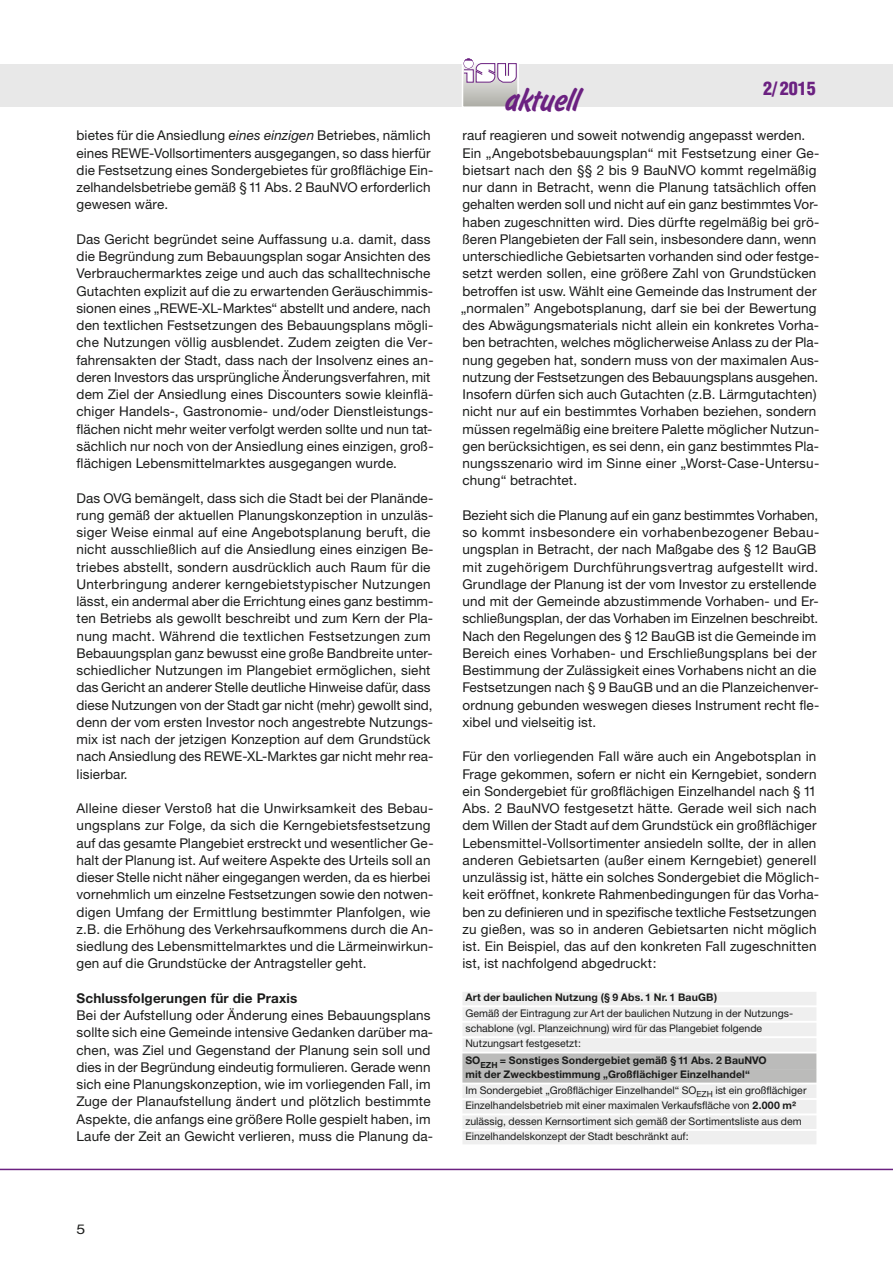
<style>
.page{position:relative;width:893px;height:1263px;background:#fff}
.page>*{position:absolute;margin:0;border:0;box-sizing:border-box;transform-origin:0 0}
.t1{font:31.65px "Slager";color:#6b2181}
.t2{font:900 condensed 18px "Helvetica";color:#6b2181}
.t3{font:13.5px/17.2px "Helvetica Neue";letter-spacing:.01em;color:#1b1c1b}
.t4{font:700 13.5px "Helvetica Neue";letter-spacing:.01em;color:#1b1c1b}
.t5{font:13.5px "Helvetica Neue";letter-spacing:.01em;color:#1b1c1b;scale:1.17 1}
.t6{font:10.5px/15.5px "Helvetica Neue";color:#1b1c1b}
.t7{font:700 10.5px/14px "Helvetica Neue";letter-spacing:.01em;color:#1b1c1b}
.s1{font-style:italic}
.s2{font-weight:700}
</style>
<div class="page">
<div style="left:462px;top:992px;width:354px;height:13px;background:#efefef"></div>
<div style="left:462px;top:1007px;width:354px;height:14px;background:#efefef"></div>
<div style="left:462px;top:1023px;width:354px;height:13px;background:#efefef"></div>
<div style="left:462px;top:1038px;width:354px;height:14px;background:#efefef"></div>
<div style="left:462px;top:1053px;width:354px;height:16px;background:#bbbbba"></div>
<div style="left:462px;top:1069px;width:354px;height:13px;background:#bbbbba"></div>
<div style="left:462px;top:1084px;width:354px;height:14px;background:#efefef"></div>
<div style="left:462px;top:1100px;width:354px;height:13px;background:#efefef"></div>
<div style="left:462px;top:1115px;width:354px;height:14px;background:#efefef"></div>
<div style="left:462px;top:1131px;width:354px;height:13px;background:#efefef"></div>
<div style="left:0;top:64px;width:893px;height:42px;background:#e8e8e8"></div>
<hr style="left:0;top:1169px;width:893px;height:1px;background:#6b2181">
<svg style="left:465px;top:83px;width:51px;height:22px"></svg>
<div style="left:462px;top:62px;width:57px;height:46px;border:2px solid #fff"></div>
<div style="left:463px;top:58px;width:11px;height:11px;border:1px solid #6b2181;border-radius:50%"></div>
<svg style="left:464px;top:58px;width:53px;height:25px"></svg>
<p class="t3" style="left:77px;top:128px;width:358px">bietes für die Ansiedlung <span class="s1">eines einzigen</span> Betriebes, nämlich eines REWE-Vollsortimenters ausgegangen, so dass hierfür die Festsetzung eines Sondergebietes für großflächige Ein&shy;zelhandelsbetriebe gemäß § 11 Abs. 2 BauNVO erforderlich gewesen wäre.</p>
<p class="t3" style="left:77px;top:232px;width:359px">Das Gericht begründet seine Auffassung u.a. damit, dass die Begründung zum Bebauungsplan sogar Ansichten des Verbrauchermarktes zeige und auch das schalltechnische Gutachten explizit auf die zu erwartenden Geräuschimmis&shy;sionen eines „REWE-XL-Marktes“ abstellt und andere, nach den textlichen Festsetzungen des Bebauungsplans mögli&shy;che Nutzungen völlig ausblendet. Zudem zeigten die Ver&shy;fahrensakten der Stadt, dass nach der Insolvenz eines an&shy;deren Investors das ursprüngliche Änderungsverfahren, mit dem Ziel der Ansiedlung eines Discounters sowie kleinflä&shy;chiger Handels-, Gastronomie- und/oder Dienstleistungs&shy;flächen nicht mehr weiter verfolgt werden sollte und nun tat&shy;sächlich nur noch von der Ansiedlung eines einzigen, groß&shy;flächigen Lebensmittelmarktes ausgegangen wurde.</p>
<p class="t3" style="left:77px;top:490px;width:358px">Das OVG bemängelt, dass sich die Stadt bei der Planände&shy;rung gemäß der aktuellen Planungskonzeption in unzuläs&shy;siger Weise einmal auf eine Angebotsplanung beruft, die nicht ausschließlich auf die Ansiedlung eines einzigen Be&shy;triebes abstellt, sondern ausdrücklich auch Raum für die Unterbringung anderer kerngebietstypischer Nutzungen lässt, ein andermal aber die Errichtung eines ganz bestimm&shy;ten Betriebs als gewollt beschreibt und zum Kern der Pla&shy;nung macht. Während die textlichen Festsetzungen zum Bebauungsplan ganz bewusst eine große Bandbreite unter&shy;schiedlicher Nutzungen im Plangebiet ermöglichen, sieht das Gericht an anderer Stelle deutliche Hinweise dafür, dass diese Nutzungen von der Stadt gar nicht (mehr) gewollt sind, denn der vom ersten Investor noch angestrebte Nutzungs&shy;mix ist nach der jetzigen Konzeption auf dem Grundstück nach Ansiedlung des REWE-XL-Marktes gar nicht mehr rea&shy;lisierbar.</p>
<p class="t3" style="left:77px;top:801px;width:359px">Alleine dieser Verstoß hat die Unwirksamkeit des Bebau&shy;ungsplans zur Folge, da sich die Kerngebietsfestsetzung auf das gesamte Plangebiet erstreckt und wesentlicher Ge&shy;halt der Planung ist. Auf weitere Aspekte des Urteils soll an dieser Stelle nicht näher eingegangen werden, da es hierbei vornehmlich um einzelne Festsetzungen sowie den notwen&shy;digen Umfang der Ermittlung bestimmter Planfolgen, wie z.B. die Erhöhung des Verkehrsaufkommens durch die An&shy;siedlung des Lebensmittelmarktes und die Lärmeinwirkun&shy;gen auf die Grundstücke der Antragsteller geht.</p>
<p class="t4" style="left:77px;top:993px;width:222px">Schlussfolgerungen für die Praxis</p>
<p class="t3" style="left:77px;top:1008px;width:358px">Bei der Aufstellung oder Änderung eines Bebauungsplans sollte sich eine Gemeinde intensive Gedanken darüber ma&shy;chen, was Ziel und Gegenstand der Planung sein soll und dies in der Begründung eindeutig formulieren. Gerade wenn sich eine Planungskonzeption, wie im vorliegenden Fall, im Zuge der Planaufstellung ändert und plötzlich bestimmte Aspekte, die anfangs eine größere Rolle gespielt haben, im Laufe der Zeit an Gewicht verlieren, muss die Planung da-</p>
<h1 class="t1" style="left:503px;top:82px;width:76px">aktuell</h1>
<h2 class="t2" style="left:763px;top:78px;width:54px">2/ 2015</h2>
<p class="t3" style="left:461px;top:128px;width:360px">rauf reagieren und soweit notwendig angepasst werden.<br>Ein „Angebotsbebauungsplan“ mit Festsetzung einer Ge&shy;bietsart nach den §§ 2 bis 9 BauNVO kommt regelmäßig nur dann in Betracht, wenn die Planung tatsächlich offen gehalten werden soll und nicht auf ein ganz bestimmtes Vor&shy;haben zugeschnitten wird. Dies dürfte regelmäßig bei grö&shy;ßeren Plangebieten der Fall sein, insbesondere dann, wenn unterschiedliche Gebietsarten vorhanden sind oder festge&shy;setzt werden sollen, eine größere Zahl von Grundstücken betroffen ist usw. Wählt eine Gemeinde das Instrument der „normalen” Angebotsplanung, darf sie bei der Bewertung des Abwägungsmaterials nicht allein ein konkretes Vorha&shy;ben betrachten, welches möglicherweise Anlass zu der Pla&shy;nung gegeben hat, sondern muss von der maximalen Aus&shy;nutzung der Festsetzungen des Bebauungsplans ausgehen.<br>Insofern dürfen sich auch Gutachten (z.B. Lärmgutachten) nicht nur auf ein bestimmtes Vorhaben beziehen, sondern müssen regelmäßig eine breitere Palette möglicher Nutzun&shy;gen berücksichtigen, es sei denn, ein ganz bestimmtes Pla&shy;nungsszenario wird im Sinne einer „Worst-Case-Untersu&shy;chung“ betrachtet.</p>
<p class="t3" style="left:462px;top:508px;width:358px">Bezieht sich die Planung auf ein ganz bestimmtes Vorhaben, so kommt insbesondere ein vorhabenbezogener Bebau&shy;ungsplan in Betracht, der nach Maßgabe des § 12 BauGB mit zugehörigem Durchführungsvertrag aufgestellt wird.<br>Grundlage der Planung ist der vom Investor zu erstellende und mit der Gemeinde abzustimmende Vorhaben- und Er&shy;schließungsplan, der das Vorhaben im Einzelnen beschreibt.<br>Nach den Regelungen des § 12 BauGB ist die Gemeinde im Bereich eines Vorhaben- und Erschließungsplans bei der Bestimmung der Zulässigkeit eines Vorhabens nicht an die Festsetzungen nach § 9 BauGB und an die Planzeichenver&shy;ordnung gebunden weswegen dieses Instrument recht fle&shy;xibel und vielseitig ist.</p>
<p class="t3" style="left:462px;top:749px;width:358px">Für den vorliegenden Fall wäre auch ein Angebotsplan in Frage gekommen, sofern er nicht ein Kerngebiet, sondern ein Sondergebiet für großflächigen Einzelhandel nach § 11<br>Abs. 2 BauNVO festgesetzt hätte. Gerade weil sich nach dem Willen der Stadt auf dem Grundstück ein großflächiger Lebensmittel-Vollsortimenter ansiedeln sollte, der in allen anderen Gebietsarten (außer einem Kerngebiet) generell unzulässig ist, hätte ein solches Sondergebiet die Möglich&shy;keit eröffnet, konkrete Rahmenbedingungen für das Vorha&shy;ben zu definieren und in spezifische textliche Festsetzungen zu gießen, was so in anderen Gebietsarten nicht möglich ist. Ein Beispiel, das auf den konkreten Fall zugeschnitten ist, ist nachfolgend abgedruckt:</p>
<p class="t7" style="left:465px;top:991px;width:253px">Art der baulichen Nutzung (§ 9 Abs. 1 Nr. 1 BauGB)</p>
<p class="t6" style="left:465px;top:1006px;width:329px">Gemäß der Eintragung zur Art der baulichen Nutzung in der Nutzungs&shy;schablone (vgl. Planzeichnung) wird für das Plangebiet folgende<br>Nutzungsart festgesetzt:</p>
<p class="t7" style="left:465px;top:1054px;width:303px">SO<sub>EZH</sub> = Sonstiges Sondergebiet gemäß § 11 Abs. 2 BauNVO mit der Zweckbestimmung „Großflächiger Einzelhandel“</p>
<p class="t6" style="left:465px;top:1083px;width:343px">Im Sondergebiet „Großflächiger Einzelhandel“ SO<sub>EZH</sub> ist ein großflächiger Einzelhandelsbetrieb mit einer maximalen Verkaufsfläche von <span class="s2">2.000 m² </span>zulässig, dessen Kernsortiment sich gemäß der Sortimentsliste aus dem Einzelhandelskonzept der Stadt beschränkt auf:</p>
<p class="t5" style="left:77px;top:1225px;width:9px">5</p>
</div>
